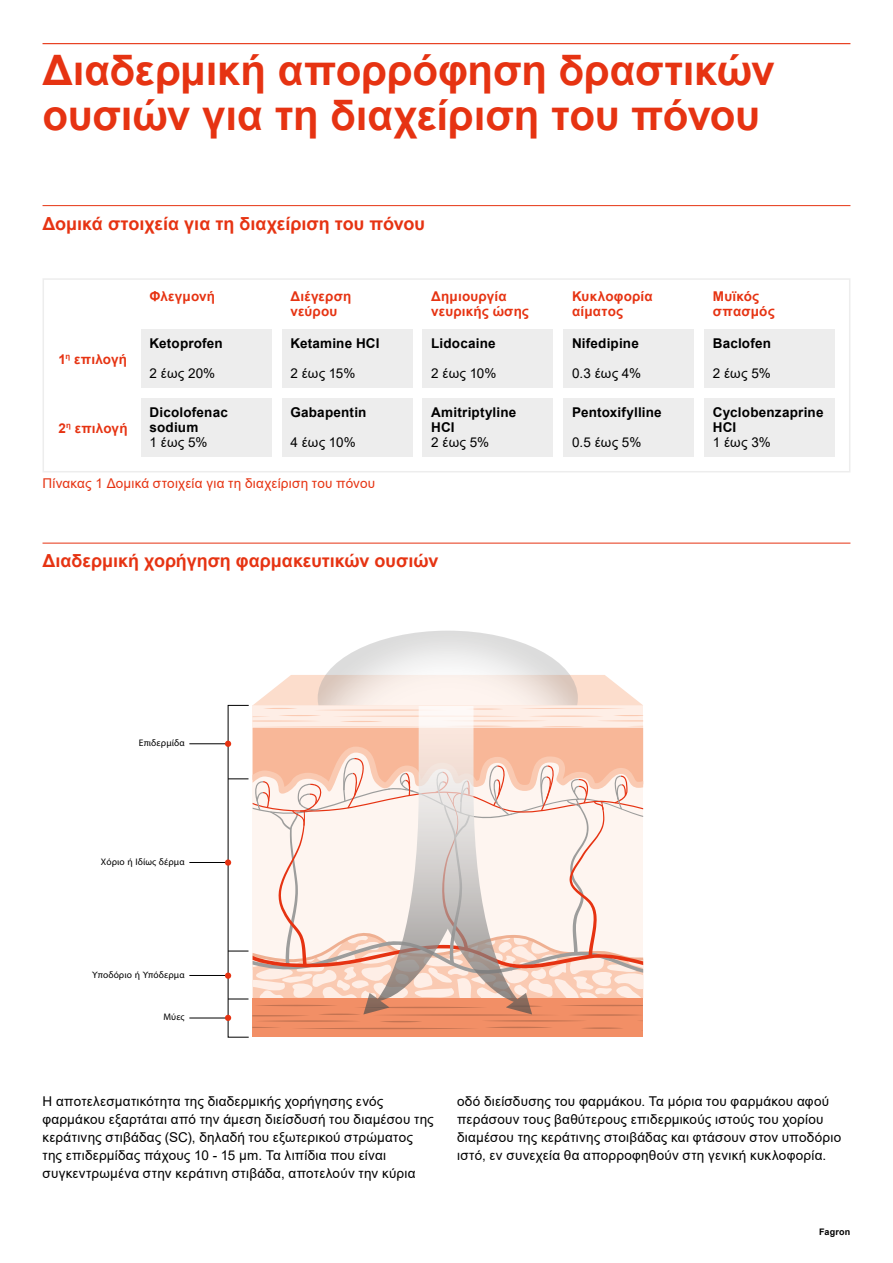
<style>
.page{position:relative;width:893px;height:1263px;background:#fff}
.page>*{position:absolute;margin:0;border:0;box-sizing:border-box;transform-origin:0 0}
.t1{font:700 42px/45px "Arial";letter-spacing:-.005em;color:#e63312}
.t2{font:700 18px "Arial";color:#e63312}
.t3{font:13.5px/18px "Arial";letter-spacing:.015em;color:#000}
.t4{font:700 13.5px/15px "Arial";letter-spacing:.01em;color:#000}
.t5{font:700 13.5px/15px "Arial";letter-spacing:.015em;color:#e63312}
.t6{font:13.5px "Arial";letter-spacing:.015em;color:#e63312}
.t7{font:9.6px "Myriad Pro";letter-spacing:.01em;color:#000}
.t8{font:700 9px "Arial";letter-spacing:.025em;color:#000}
</style>
<div class="page">
<hr style="left:43px;top:43px;width:807px;height:1px;background:#e63312">
<hr style="left:43px;top:543px;width:807px;height:1px;background:#e63312">
<div style="left:252px;top:998px;width:391px;height:39px;background:#f28f66"></div>
<hr style="left:189px;top:743px;width:39px;height:1px;background:#000">
<hr style="left:189px;top:862px;width:39px;height:1px;background:#000">
<hr style="left:189px;top:975px;width:39px;height:1px;background:#000">
<hr style="left:189px;top:1018px;width:39px;height:1px;background:#000">
<svg style="left:225px;top:631px;width:418px;height:400px"></svg>
<svg style="left:363px;top:706px;width:169px;height:308px"></svg>
<hr style="left:43px;top:205px;width:807px;height:1px;background:#e63312">
<div style="left:141px;top:330px;width:130px;height:58px;background:#ededed"></div>
<div style="left:141px;top:399px;width:130px;height:58px;background:#ededed"></div>
<div style="left:282px;top:330px;width:130px;height:58px;background:#ededed"></div>
<div style="left:282px;top:399px;width:130px;height:58px;background:#ededed"></div>
<div style="left:423px;top:330px;width:130px;height:58px;background:#ededed"></div>
<div style="left:423px;top:399px;width:130px;height:58px;background:#ededed"></div>
<div style="left:564px;top:330px;width:130px;height:58px;background:#ededed"></div>
<div style="left:564px;top:399px;width:130px;height:58px;background:#ededed"></div>
<div style="left:704px;top:330px;width:130px;height:58px;background:#ededed"></div>
<div style="left:704px;top:399px;width:130px;height:58px;background:#ededed"></div>
<div style="left:43px;top:278px;width:807px;height:194px;border:2px solid #ededed"></div>
<h1 class="t1" style="left:43px;top:48px;width:734px">Διαδερμική απορρόφηση δραστικών ουσιών για τη διαχείριση του πόνου</h1>
<h2 class="t2" style="left:43px;top:211px;width:384px">Δομικά στοιχεία για τη διαχείριση του πόνου</h2>
<p class="t5" style="left:58px;top:352px;width:70px">1<sup>η</sup> επιλογή</p>
<p class="t5" style="left:58px;top:420px;width:71px">2<sup>η</sup> επιλογή</p>
<p class="t5" style="left:150px;top:289px;width:67px">Φλεγμονή</p>
<p class="t5" style="left:290px;top:289px;width:62px">Διέγερση νεύρου</p>
<p class="t5" style="left:431px;top:289px;width:99px">Δημιουργία νευρικής ώσης</p>
<p class="t5" style="left:572px;top:289px;width:82px">Κυκλοφορία αίματος</p>
<p class="t5" style="left:713px;top:289px;width:63px">Μυϊκός σπασμός</p>
<p class="t4" style="left:150px;top:336px;width:75px">Ketoprofen</p>
<p class="t3" style="left:150px;top:364px;width:67px">2 έως 20%</p>
<p class="t4" style="left:150px;top:405px;width:80px">Dicolofenac sodium</p>
<p class="t3" style="left:150px;top:433px;width:59px">1 έως 5%</p>
<p class="t4" style="left:290px;top:336px;width:91px">Ketamine HCI</p>
<p class="t3" style="left:290px;top:364px;width:66px">2 έως 15%</p>
<p class="t4" style="left:290px;top:405px;width:78px">Gabapentin</p>
<p class="t3" style="left:290px;top:433px;width:67px">4 έως 10%</p>
<p class="t4" style="left:431px;top:336px;width:66px">Lidocaine</p>
<p class="t3" style="left:431px;top:364px;width:67px">2 έως 10%</p>
<p class="t4" style="left:431px;top:405px;width:87px">Amitriptyline<br>HCI</p>
<p class="t3" style="left:431px;top:433px;width:59px">2 έως 5%</p>
<p class="t4" style="left:572px;top:336px;width:68px">Nifedipine</p>
<p class="t3" style="left:572px;top:364px;width:70px">0.3 έως 4%</p>
<p class="t4" style="left:572px;top:405px;width:91px">Pentoxifylline</p>
<p class="t3" style="left:572px;top:433px;width:71px">0.5 έως 5%</p>
<p class="t4" style="left:713px;top:336px;width:60px">Baclofen</p>
<p class="t3" style="left:713px;top:364px;width:59px">2 έως 5%</p>
<p class="t4" style="left:713px;top:405px;width:112px">Cyclobenzaprine<br>HCI</p>
<p class="t3" style="left:713px;top:433px;width:59px">1 έως 3%</p>
<p class="t6" style="left:43px;top:474px;width:334px">Πίνακας 1 Δομικά στοιχεία για τη διαχείριση του πόνου</p>
<h2 class="t2" style="left:43px;top:548px;width:397px">Διαδερμική χορήγηση φαρμακευτικών ουσιών</h2>
<p class="t7" style="left:139px;top:737px;width:47px">Επιδερμίδα</p>
<p class="t7" style="left:101px;top:856px;width:85px">Χόριο ή Ιδίως δέρμα</p>
<p class="t7" style="left:92px;top:969px;width:94px">Υποδόριο ή Υπόδερμα</p>
<p class="t7" style="left:164px;top:1011px;width:23px">Μύες</p>
<p class="t3" style="left:43px;top:1092px;width:393px">Η αποτελεσματικότητα της διαδερμικής χορήγησης ενός φαρμάκου εξαρτάται από την άμεση διείσδυσή του διαμέσου της κεράτινης στιβάδας (SC), δηλαδή του εξωτερικού στρώματος της επιδερμίδας πάχους 10 - 15 μm. Τα λιπίδια που είναι συγκεντρωμένα στην κεράτινη στιβάδα, αποτελούν την κύρια</p>
<p class="t3" style="left:457px;top:1092px;width:386px">οδό διείσδυσης του φαρμάκου. Τα μόρια του φαρμάκου αφού περάσουν τους βαθύτερους επιδερμικούς ιστούς του χορίου διαμέσου της κεράτινης στοιβάδας και φτάσουν στον υποδόριο ιστό, εν συνεχεία θα απορροφηθούν στη γενική κυκλοφορία.</p>
<p class="t8" style="left:819px;top:1225px;width:33px">Fagron</p>
</div>
